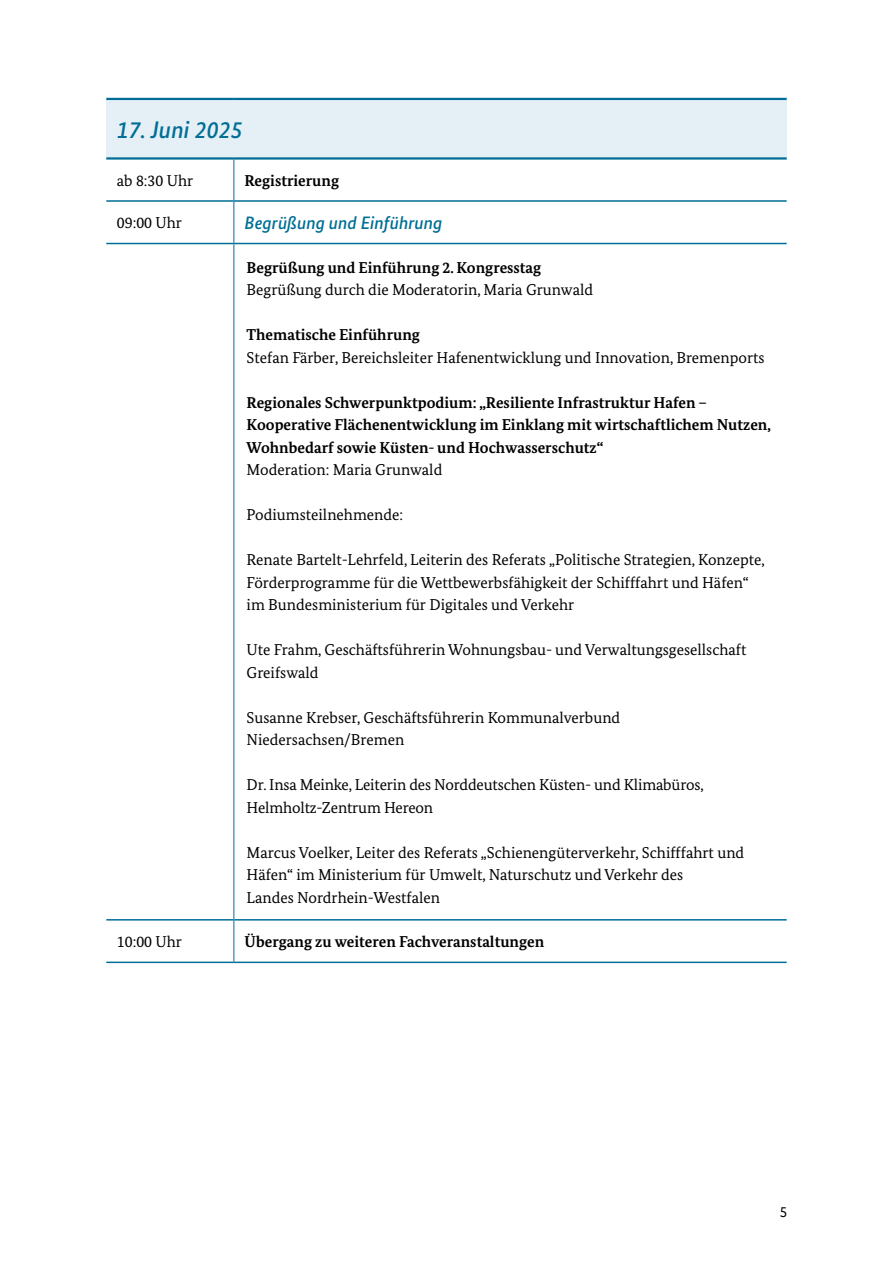
<style>
.page{position:relative;width:893px;height:1263px;background:#fff}
.page>*{position:absolute;margin:0;border:0;box-sizing:border-box;transform-origin:0 0}
.t1{font:italic 500 24px "Bundes Sans";color:#006e96}
.t2{font:italic 500 18px "Bundes Sans";color:#006e96}
.P-Copy_10_5_15{font:15.75px/22.5px "Bundes Serif";color:#000}
.P-Copy_10_5_15-2{font:700 15.75px/22.5px "Bundes Serif";color:#000}
.P-Copy_9_13{font:700 15.75px "Bundes Serif";color:#000}
.t3{font:15px "Bundes Sans";color:#000}
.s1{font-weight:700}
</style>
<div class="page">
<div style="left:106px;top:99px;width:681px;height:59px;background:#e5eff6"></div>
<svg style="left:106px;top:160px;width:681px;height:83px"></svg>
<hr style="left:106px;top:919px;width:127px;height:1px;background:#006e96">
<hr style="left:234px;top:919px;width:553px;height:1px;background:#006e96">
<hr style="left:106px;top:961px;width:128px;height:2px;background:#006e96">
<hr style="left:234px;top:961px;width:553px;height:2px;background:#006e96">
<hr style="left:106px;top:98px;width:128px;height:2px;background:#006e96">
<hr style="left:234px;top:98px;width:553px;height:2px;background:#006e96">
<hr style="left:106px;top:157px;width:128px;height:3px;background:#006e96">
<hr style="left:234px;top:157px;width:553px;height:3px;background:#006e96">
<hr style="left:233px;top:160px;width:1px;height:40px;background:#006e96">
<hr style="left:233px;top:202px;width:1px;height:41px;background:#006e96">
<hr style="left:233px;top:244px;width:1px;height:676px;background:#006e96">
<hr style="left:233px;top:920px;width:1px;height:41px;background:#006e96">
<hr style="left:106px;top:200px;width:128px;height:2px;background:#006e96">
<hr style="left:234px;top:200px;width:553px;height:2px;background:#006e96">
<hr style="left:106px;top:243px;width:128px;height:1px;background:#006e96">
<hr style="left:234px;top:243px;width:553px;height:1px;background:#006e96">
<h2 class="t1" style="left:117px;top:116px;width:127px">17. Juni 2025</h2>
<p class="P-Copy_10_5_15" style="left:117px;top:169px;width:78px">ab 8:30 Uhr</p>
<p class="P-Copy_9_13" style="left:244px;top:171px;width:96px">Registrierung</p>
<p class="P-Copy_10_5_15" style="left:117px;top:212px;width:67px">09:00 Uhr</p>
<p class="t2" style="left:244px;top:213px;width:200px">Begrüßung und Einführung</p>
<p class="P-Copy_10_5_15-2" style="left:247px;top:256px;width:296px">Begrüßung und Einführung 2. Kongresstag</p>
<p class="P-Copy_10_5_15" style="left:247px;top:278px;width:348px">Begrüßung durch die Moderatorin, Maria Grunwald</p>
<p class="P-Copy_10_5_15" style="left:247px;top:323px;width:519px"><span class="s1">Thematische Einführung<br></span>Stefan Färber, Bereichsleiter Hafenentwicklung und Innovation, Bremenports</p>
<p class="P-Copy_10_5_15-2" style="left:247px;top:391px;width:526px">Regionales Schwerpunktpodium: „Resiliente Infrastruktur Hafen –<br>Kooperative Flächenentwicklung im Einklang mit wirtschaftlichem Nutzen,<br>Wohnbedarf sowie Küsten- und Hochwasserschutz“</p>
<p class="P-Copy_10_5_15" style="left:247px;top:458px;width:197px">Moderation: Maria Grunwald</p>
<p class="P-Copy_10_5_15" style="left:247px;top:503px;width:158px">Podiumsteilnehmende:</p>
<p class="P-Copy_10_5_15" style="left:247px;top:548px;width:520px">Renate Bartelt-Lehrfeld, Leiterin des Referats „Politische Strategien, Konzepte,<br>Förderprogramme für die Wettbewerbsfähigkeit der Schifffahrt und Häfen“ im Bundesministerium für Digitales und Verkehr</p>
<p class="P-Copy_10_5_15" style="left:247px;top:638px;width:501px">Ute Frahm, Geschäftsführerin Wohnungsbau- und Verwaltungsgesellschaft<br>Greifswald</p>
<p class="P-Copy_10_5_15" style="left:247px;top:706px;width:375px">Susanne Krebser, Geschäftsführerin Kommunalverbund<br>Niedersachsen/Bremen</p>
<p class="P-Copy_10_5_15" style="left:247px;top:773px;width:458px">Dr. Insa Meinke, Leiterin des Norddeutschen Küsten- und Klimabüros,<br>Helmholtz-Zentrum Hereon</p>
<p class="P-Copy_10_5_15" style="left:247px;top:841px;width:499px">Marcus Voelker, Leiter des Referats „Schienengüterverkehr, Schifffahrt und<br>Häfen“ im Ministerium für Umwelt, Naturschutz und Verkehr des<br>Landes Nordrhein-Westfalen</p>
<p class="P-Copy_10_5_15" style="left:117px;top:930px;width:67px">10:00 Uhr</p>
<p class="P-Copy_9_13" style="left:244px;top:932px;width:301px">Übergang zu weiteren Fachveranstaltungen</p>
<p class="t3" style="left:780px;top:1203px;width:9px">5</p>
</div>
